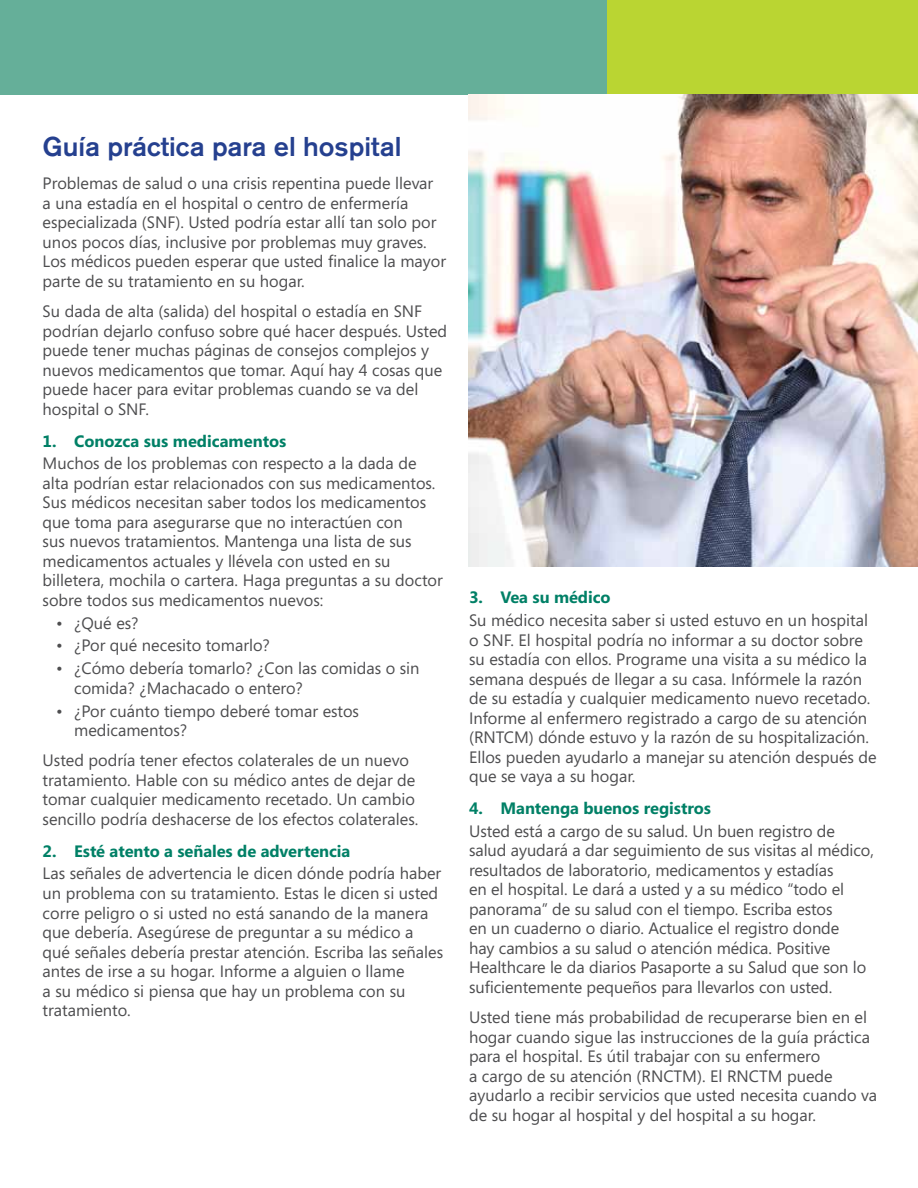
<style>
.page{position:relative;width:918px;height:1188px;background:#fff}
.page>*{position:absolute;margin:0;border:0;box-sizing:border-box;transform-origin:0 0}
.t1{font:500 27px "Akzidenz Grotesk BE";color:#25408f}
.t2{font:16.5px/19.5px "Segoe";color:#4d4d4f}
.t3{font:700 16.5px "Segoe";letter-spacing:-.005em;color:#008066}
</style>
<div class="page">
<div style="left:0;top:0;width:878px;height:94px;background:#65af99"></div>
<div style="left:608px;top:0;width:310px;height:94px;background:#bad532"></div>
<img style="left:469px;top:94px;width:449px;height:473px">
<h1 class="t1" style="left:43px;top:130px;width:360px">Guía práctica para el hospital</h1>
<p class="t2" style="left:43px;top:173px;width:405px">Problemas de salud o una crisis repentina puede llevar<br>a una estadía en el hospital o centro de enfermería especializada (SNF). Usted podría estar allí tan solo por unos pocos días, inclusive por problemas muy graves.<br>Los médicos pueden esperar que usted finalice la mayor parte de su tratamiento en su hogar.</p>
<p class="t2" style="left:43px;top:301px;width:406px">Su dada de alta (salida) del hospital o estadía en SNF podrían dejarlo confuso sobre qué hacer después. Usted puede tener muchas páginas de consejos complejos y nuevos medicamentos que tomar. Aquí hay 4 cosas que puede hacer para evitar problemas cuando se va del hospital o SNF.</p>
<p class="t3" style="left:43px;top:429px;width:245px">1. Conozca sus medicamentos</p>
<p class="t2" style="left:43px;top:453px;width:402px">Muchos de los problemas con respecto a la dada de alta podrían estar relacionados con sus medicamentos.<br>Sus médicos necesitan saber todos los medicamentos que toma para asegurarse que no interactúen con<br>sus nuevos tratamientos. Mantenga una lista de sus medicamentos actuales y llévela con usted en su billetera, mochila o cartera. Haga preguntas a su doctor sobre todos sus medicamentos nuevos:</p>
<p class="t2" style="left:56px;top:613px;width:84px">• ¿Qué es?</p>
<p class="t2" style="left:56px;top:635px;width:215px">• ¿Por qué necesito tomarlo?</p>
<p class="t2" style="left:74px;top:658px;width:347px;text-indent:-18px">• ¿Cómo debería tomarlo? ¿Con las comidas o sin comida? ¿Machacado o entero?</p>
<p class="t2" style="left:74px;top:701px;width:286px;text-indent:-18px">• ¿Por cuánto tiempo deberé tomar estos medicamentos?</p>
<p class="t2" style="left:43px;top:750px;width:377px">Usted podría tener efectos colaterales de un nuevo tratamiento. Hable con su médico antes de dejar de tomar cualquier medicamento recetado. Un cambio sencillo podría deshacerse de los efectos colaterales.</p>
<p class="t3" style="left:43px;top:839px;width:309px">2. Esté atento a señales de advertencia</p>
<p class="t2" style="left:43px;top:863px;width:402px">Las señales de advertencia le dicen dónde podría haber un problema con su tratamiento. Estas le dicen si usted corre peligro o si usted no está sanando de la manera que debería. Asegúrese de preguntar a su médico a qué señales debería prestar atención. Escriba las señales antes de irse a su hogar. Informe a alguien o llame<br>a su médico si piensa que hay un problema con su tratamiento.</p>
<p class="t3" style="left:469px;top:586px;width:143px">3. Vea su médico</p>
<p class="t2" style="left:469px;top:610px;width:409px">Su médico necesita saber si usted estuvo en un hospital o SNF. El hospital podría no informar a su doctor sobre su estadía con ellos. Programe una visita a su médico la semana después de llegar a su casa. Infórmele la razón de su estadía y cualquier medicamento nuevo recetado.<br>Informe al enfermero registrado a cargo de su atención (RNTCM) dónde estuvo y la razón de su hospitalización.<br>Ellos pueden ayudarlo a manejar su atención después de que se vaya a su hogar.</p>
<p class="t3" style="left:469px;top:797px;width:243px">4. Mantenga buenos registros</p>
<p class="t2" style="left:469px;top:821px;width:406px">Usted está a cargo de su salud. Un buen registro de salud ayudará a dar seguimiento de sus visitas al médico, resultados de laboratorio, medicamentos y estadías<br>en el hospital. Le dará a usted y a su médico “todo el panorama” de su salud con el tiempo. Escriba estos<br>en un cuaderno o diario. Actualice el registro donde<br>hay cambios a su salud o atención médica. Positive Healthcare le da diarios Pasaporte a su Salud que son lo suficientemente pequeños para llevarlos con usted.</p>
<p class="t2" style="left:469px;top:1007px;width:409px">Usted tiene más probabilidad de recuperarse bien en el hogar cuando sigue las instrucciones de la guía práctica para el hospital. Es útil trabajar con su enfermero<br>a cargo de su atención (RNCTM). El RNCTM puede ayudarlo a recibir servicios que usted necesita cuando va de su hogar al hospital y del hospital a su hogar.</p>
</div>
